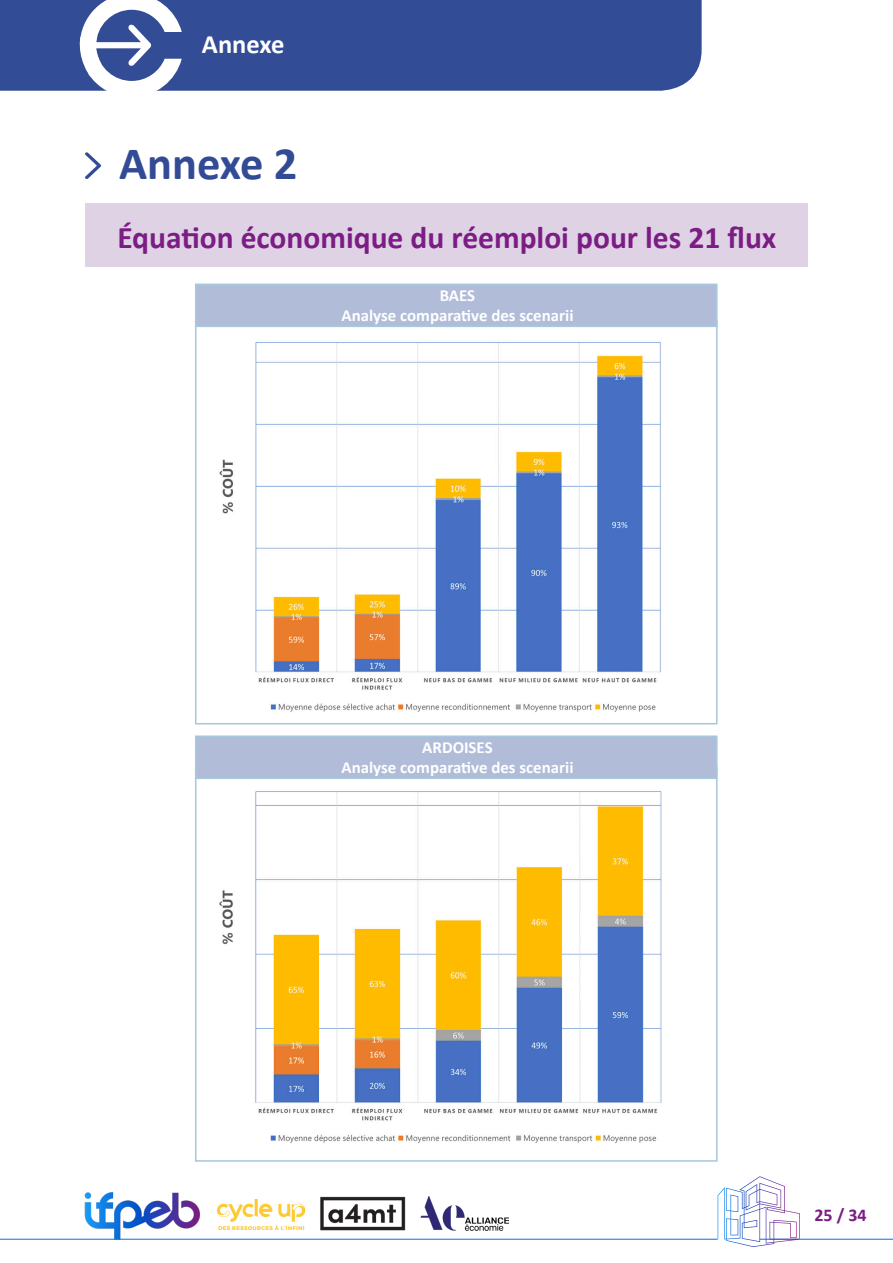
<style>
.page{position:relative;width:893px;height:1263px;background:#fff}
.page>*{position:absolute;margin:0;border:0;box-sizing:border-box;transform-origin:0 0}
.t1{font:700 46.5px "Calibri";color:#324b95}
.t2{font:700 31.5px "Calibri";color:#7b1d84}
.t3{font:700 26.55px "Calibri";color:#fff}
.t4{font:700 18px "Calibri";color:#7b1d84}
.t5{font:700 16.95px/20px "Calibri";color:#fff;text-align:center}
</style>
<div class="page">
<div style="left:85px;top:203px;width:723px;height:64px;background:#dfd2e4"></div>
<svg style="left:85px;top:152px;width:16px;height:27px"></svg>
<img style="left:198px;top:327px;width:517px;height:385px">
<div style="left:0;top:0;width:702px;height:91px;background:#324c95"></div>
<svg style="left:77px;top:0;width:105px;height:91px"></svg>
<hr style="left:0;top:1239px;width:718px;height:1px;background:#0b70dc">
<hr style="left:760px;top:1239px;width:133px;height:1px;background:#0b70dc">
<img style="left:77px;top:1192px;width:127px;height:48px">
<svg style="left:718px;top:1176px;width:82px;height:71px"></svg>
<img style="left:320px;top:1196px;width:86px;height:35px">
<img style="left:217px;top:1199px;width:88px;height:31px">
<img style="left:420px;top:1196px;width:88px;height:34px">
<div style="left:195px;top:284px;width:523px;height:43px;background:#b0bcd8;border:2px solid #a8c8de"></div>
<img style="left:219px;top:791px;width:443px;height:352px">
<div style="left:195px;top:735px;width:523px;height:44px;background:#b0bcd8;border:2px solid #a8c8de"></div>
<p class="t3" style="left:202px;top:25px;width:84px">Annexe</p>
<p class="t1" style="left:119px;top:131px;width:180px">Annexe 2</p>
<p class="t2" style="left:117px;top:215px;width:660px">Équation économique du réemploi pour les 21 flux</p>
<p class="t5" style="left:440px;top:285px;width:37px">BAES</p>
<p class="t5" style="left:341px;top:305px;width:234px">Analyse comparative des scenarii</p>
<p class="t5" style="left:341px;top:737px;width:234px">ARDOISES<br>Analyse comparative des scenarii</p>
<p class="t4" style="left:814px;top:1202px;width:54px">25 / 34</p>
</div>
